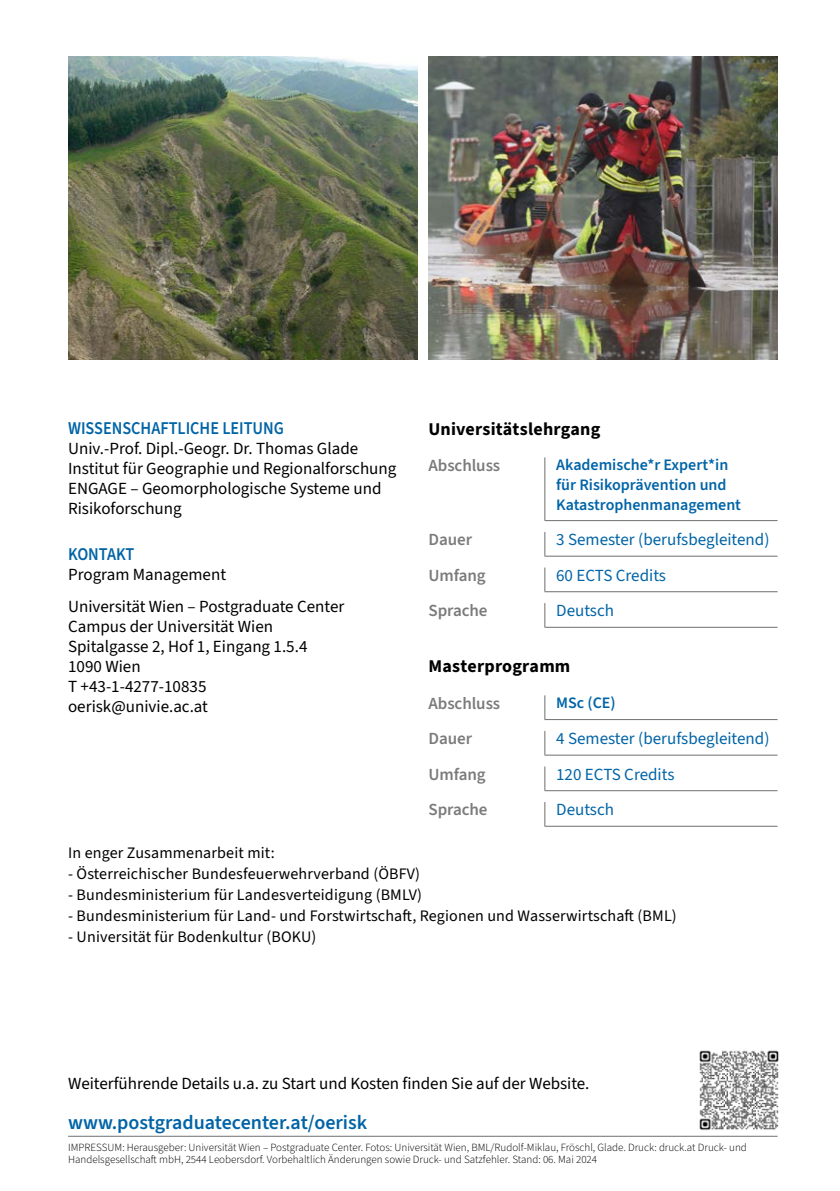
<style>
.page{position:relative;width:840px;height:1191px;background:#fff}
.page>*{position:absolute;margin:0;border:0;box-sizing:border-box;transform-origin:0 0}
.t1{font:600 20px "Source Sans 3";color:#0064a7}
.t2{font:700 18px "Source Sans 3";letter-spacing:.01em;color:#000}
.t3{font:600 18px "Source Sans 3";color:#0064a7;scale:.9 1}
.t4{font:17px/20px "Source Sans 3";color:#000}
.t5{font:17px "Source Sans 3";color:#0064a7}
.t6{font:600 17px "Source Sans 3";letter-spacing:-.005em;color:#7c7b7b}
.t7{font:16px "Source Sans 3";letter-spacing:.01em;color:#000}
.t8{font:600 16px/20px "Source Sans 3";color:#0064a7}
.t9{font:300 11px/12px "Source Sans 3";color:#000}
</style>
<div class="page">
<img style="left:428px;top:57px;width:349px;height:303px">
<img style="left:699px;top:1050px;width:80px;height:81px">
<hr style="left:68px;top:1136px;width:709px;height:1px;background:#706f6f">
<svg style="left:544px;top:592px;width:233px;height:234px"></svg>
<hr style="left:544px;top:457px;width:1px;height:63px;background:#706f6f">
<hr style="left:544px;top:520px;width:233px;height:1px;background:#706f6f">
<svg style="left:544px;top:695px;width:1px;height:24px"></svg>
<hr style="left:544px;top:719px;width:233px;height:1px;background:#706f6f">
<svg style="left:544px;top:532px;width:1px;height:24px"></svg>
<hr style="left:544px;top:556px;width:233px;height:1px;background:#706f6f">
<svg style="left:544px;top:603px;width:1px;height:24px"></svg>
<hr style="left:544px;top:627px;width:233px;height:1px;background:#706f6f">
<svg style="left:544px;top:731px;width:1px;height:24px"></svg>
<hr style="left:544px;top:755px;width:233px;height:1px;background:#706f6f">
<svg style="left:544px;top:802px;width:1px;height:24px"></svg>
<hr style="left:544px;top:826px;width:233px;height:1px;background:#706f6f">
<svg style="left:544px;top:567px;width:1px;height:24px"></svg>
<svg style="left:544px;top:766px;width:1px;height:24px"></svg>
<hr style="left:544px;top:591px;width:233px;height:1px;background:#706f6f">
<hr style="left:544px;top:790px;width:233px;height:1px;background:#706f6f">
<img style="left:68px;top:57px;width:349px;height:303px">
<p class="t3" style="left:68px;top:416px;width:241px">WISSENSCHAFTLICHE LEITUNG</p>
<p class="t4" style="left:68px;top:438px;width:329px">Univ.-Prof. Dipl.-Geogr. Dr. Thomas Glade Institut für Geographie und Regionalforschung ENGAGE – Geomorphologische Systeme und Risikoforschung</p>
<p class="t3" style="left:68px;top:542px;width:75px">KONTAKT</p>
<p class="t4" style="left:68px;top:558px;width:277px;line-height:32px">Program Management<br>Universität Wien – Postgraduate Center</p>
<p class="t4" style="left:68px;top:616px;width:241px">Campus der Universität Wien<br>Spitalgasse 2, Hof 1, Eingang 1.5.4<br>1090 Wien<br>T +43-1-4277-10835 oerisk@univie.ac.at</p>
<p class="t2" style="left:428px;top:417px;width:173px">Universitätslehrgang</p>
<p class="t6" style="left:428px;top:454px;width:73px">Abschluss</p>
<p class="t8" style="left:556px;top:454px;width:186px">Akademische*r Expert*in für Risikoprävention und<br>Katastrophenmanagement</p>
<p class="t6" style="left:428px;top:529px;width:45px">Dauer</p>
<p class="t5" style="left:556px;top:529px;width:215px">3 Semester (berufsbegleitend)</p>
<p class="t6" style="left:428px;top:564px;width:59px">Umfang</p>
<p class="t5" style="left:556px;top:564px;width:111px">60 ECTS Credits</p>
<p class="t6" style="left:428px;top:600px;width:60px">Sprache</p>
<p class="t5" style="left:556px;top:600px;width:59px">Deutsch</p>
<p class="t2" style="left:428px;top:654px;width:143px">Masterprogramm</p>
<p class="t6" style="left:428px;top:692px;width:73px">Abschluss</p>
<p class="t8" style="left:556px;top:692px;width:61px">MSc (CE)</p>
<p class="t6" style="left:428px;top:728px;width:45px">Dauer</p>
<p class="t5" style="left:556px;top:728px;width:215px">4 Semester (berufsbegleitend)</p>
<p class="t6" style="left:428px;top:763px;width:59px">Umfang</p>
<p class="t5" style="left:556px;top:763px;width:120px">120 ECTS Credits</p>
<p class="t6" style="left:428px;top:799px;width:60px">Sprache</p>
<p class="t5" style="left:556px;top:799px;width:59px">Deutsch</p>
<p class="t7" style="left:68px;top:843px;width:208px">In enger Zusammenarbeit mit:</p>
<p class="t7" style="left:68px;top:863px;width:353px">- Österreichischer Bundesfeuerwehrverband (ÖBFV)</p>
<p class="t7" style="left:68px;top:884px;width:355px">- Bundesministerium für Landesverteidigung (BMLV)</p>
<p class="t7" style="left:68px;top:905px;width:610px">- Bundesministerium für Land- und Forstwirtschaft, Regionen und Wasserwirtschaft (BML)</p>
<p class="t7" style="left:68px;top:926px;width:249px">- Universität für Bodenkultur (BOKU)</p>
<p class="t4" style="left:68px;top:1073px;width:522px">Weiterführende Details u.a. zu Start und Kosten finden Sie auf der Website.</p>
<p class="t1" style="left:68px;top:1109px;width:300px">www.postgraduatecenter.at/oerisk</p>
<p class="t9" style="left:68px;top:1141px;width:679px">IMPRESSUM: Herausgeber: Universität Wien – Postgraduate Center. Fotos: Universität Wien, BML/Rudolf-Miklau, Fröschl, Glade. Druck: druck.at Druck- und<br>Handelsgesellschaft mbH, 2544 Leobersdorf. Vorbehaltlich Änderungen sowie Druck- und Satzfehler. Stand: 06. Mai 2024</p>
</div>
